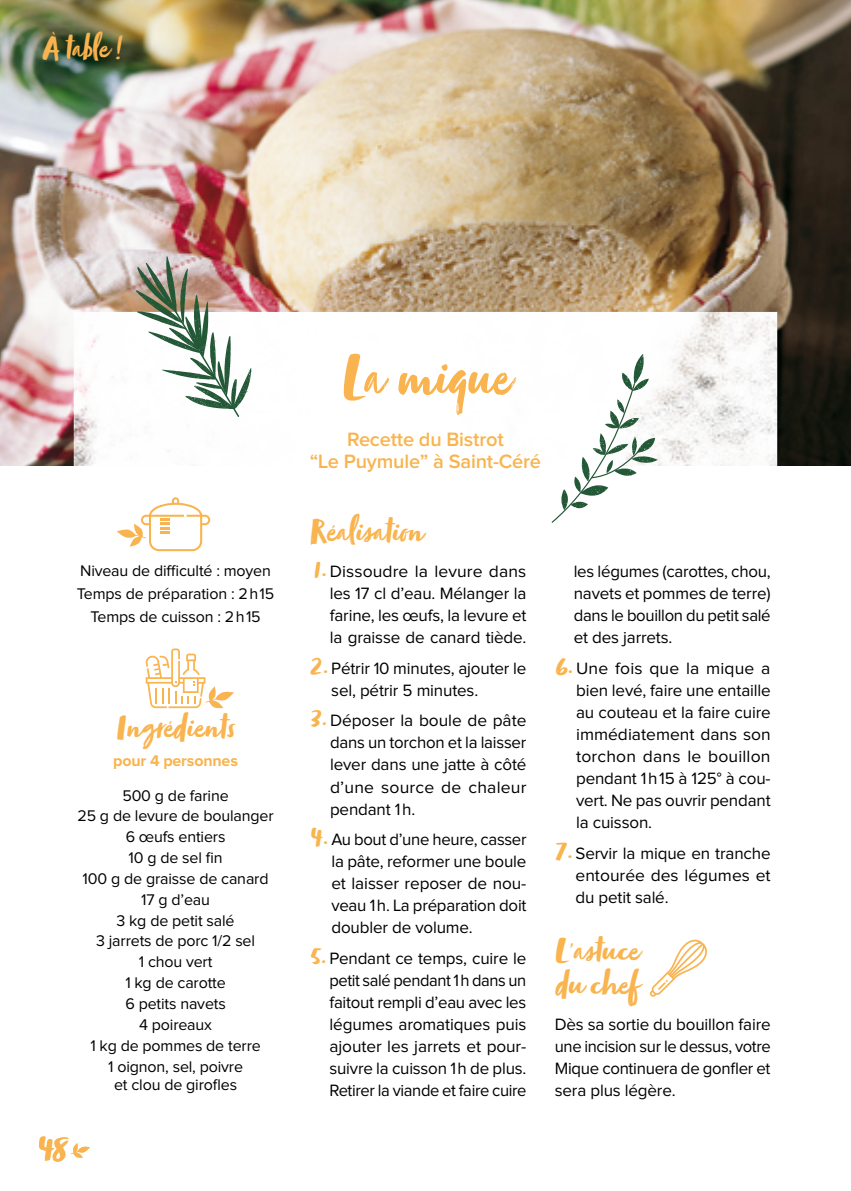
<style>
.page{position:relative;width:851px;height:1191px;background:#fff}
.page>*{position:absolute;margin:0;border:0;box-sizing:border-box;transform-origin:0 0}
.t1{font:66px "Zooja Pro";color:#f9b44f;scale:.9 1}
.t2{font:38px "Zooja Pro";color:#f9b44f}
.t3{font:36px/34px "Zooja Pro";color:#f9b44f}
.t4{font:34px "Zooja Pro";color:#f9b44f}
.t5{font:600 20px/22px "Proxima Nova";letter-spacing:-.01em;color:#f9b44f;text-align:center}
.t6{font:17px/22px "Proxima Nova";letter-spacing:-.01em;color:#000;text-align:justify}
.t7{font:16px/20.8px "Proxima Nova";letter-spacing:-.01em;color:#000;text-align:center}
.t8{font:700 16px "Proxima Nova";letter-spacing:-.01em;color:#f9b44f}
.s1{font-family:"Zooja Pro";font-size:30px;color:#f9b44f}
</style>
<div class="page">
<img style="left:0;top:0;width:850px;height:465px">
<img style="left:74px;top:312px;width:703px;height:209px">
<svg style="left:71px;top:1143px;width:19px;height:14px"></svg>
<svg style="left:146px;top:648px;width:88px;height:60px"></svg>
<svg style="left:117px;top:497px;width:93px;height:54px"></svg>
<svg style="left:649px;top:939px;width:58px;height:57px"></svg>
<svg style="left:551px;top:354px;width:106px;height:169px"></svg>
<svg style="left:135px;top:256px;width:116px;height:161px"></svg>
<h3 class="t4" style="left:43px;top:28px;width:81px">À table !</h3>
<p class="t7" style="left:77px;top:560px;width:199px;line-height:22.8px">Niveau de difficulté : moyen<br>Temps de préparation : 2h15<br>Temps de cuisson : 2h15</p>
<h3 class="t3" style="left:117px;top:714px;width:119px">Ingrédients</h3>
<p class="t8" style="left:113px;top:753px;width:126px">pour 4 personnes</p>
<p class="t7" style="left:77px;top:785px;width:198px">500 g de farine<br>25 g de levure de boulanger<br>6 œufs entiers<br>10 g de sel fin<br>100 g de graisse de canard<br>17 g d’eau<br>3 kg de petit salé<br>3 jarrets de porc 1/2 sel<br>1 chou vert<br>1 kg de carotte<br>6 petits navets<br>4 poireaux<br>1 kg de pommes de terre<br>1 oignon, sel, poivre</p>
<p class="t7" style="left:114px;top:1074px;width:124px">et clou de girofles</p>
<h2 class="t2" style="left:38px;top:1125px;width:30px">48</h2>
<h1 class="t1" style="left:342px;top:337px;width:187px">La mique</h1>
<p class="t5" style="left:310px;top:429px;width:233px">Recette du Bistrot<br>“Le Puymule” à Saint-Céré</p>
<h3 class="t3" style="left:310px;top:518px;width:113px">Réalisation</h3>
<p class="t6" style="left:330px;top:561px;width:198px;text-indent:-16px"><span class="s1">1.</span> Dissoudre la levure dans les 17 cl d’eau. Mélanger la farine, les œufs, la levure et la graisse de canard tiède.</p>
<p class="t6" style="left:331px;top:658px;width:197px;text-indent:-21px"><span class="s1">2.</span> Pétrir 10 minutes, ajouter le sel, pétrir 5 minutes.</p>
<p class="t6" style="left:330px;top:710px;width:198px;text-indent:-19px"><span class="s1">3.</span> Déposer la boule de pâte dans un torchon et la laisser lever dans une jatte à côté d’une source de chaleur pendant 1h.</p>
<p class="t6" style="left:331px;top:829px;width:197px;text-indent:-21px"><span class="s1">4.</span> Au bout d’une heure, casser la pâte, reformer une boule et laisser reposer de nou&shy;veau 1h. La préparation doit doubler de volume.</p>
<p class="t6" style="left:329px;top:947px;width:198px;text-indent:-19px"><span class="s1">5.</span> Pendant ce temps, cuire le petit salé pendant 1h dans un faitout rempli d’eau avec les légumes aromatiques puis ajouter les jarrets et pour&shy;suivre la cuisson 1h de plus.<br>Retirer la viande et faire cuire</p>
<p class="t6" style="left:573px;top:561px;width:198px">les légumes (carottes, chou, navets et pommes de terre) dans le bouillon du petit salé et des jarrets.</p>
<p class="t6" style="left:576px;top:658px;width:196px;text-indent:-21px"><span class="s1">6.</span> Une fois que la mique a bien levé, faire une entaille au couteau et la faire cuire immédiatement dans son torchon dans le bouillon pendant 1h15 à 125° à cou&shy;vert. Ne pas ouvrir pendant la cuisson.</p>
<p class="t6" style="left:575px;top:842px;width:197px;text-indent:-21px"><span class="s1">7.</span> Servir la mique en tranche entourée des légumes et du petit salé.</p>
<h3 class="t3" style="left:554px;top:937px;width:86px">L’astuce du chef</h3>
<p class="t6" style="left:554px;top:1014px;width:217px">Dès sa sortie du bouillon faire une incision sur le dessus, votre Mique continuera de gonfler et sera plus légère.</p>
</div>
